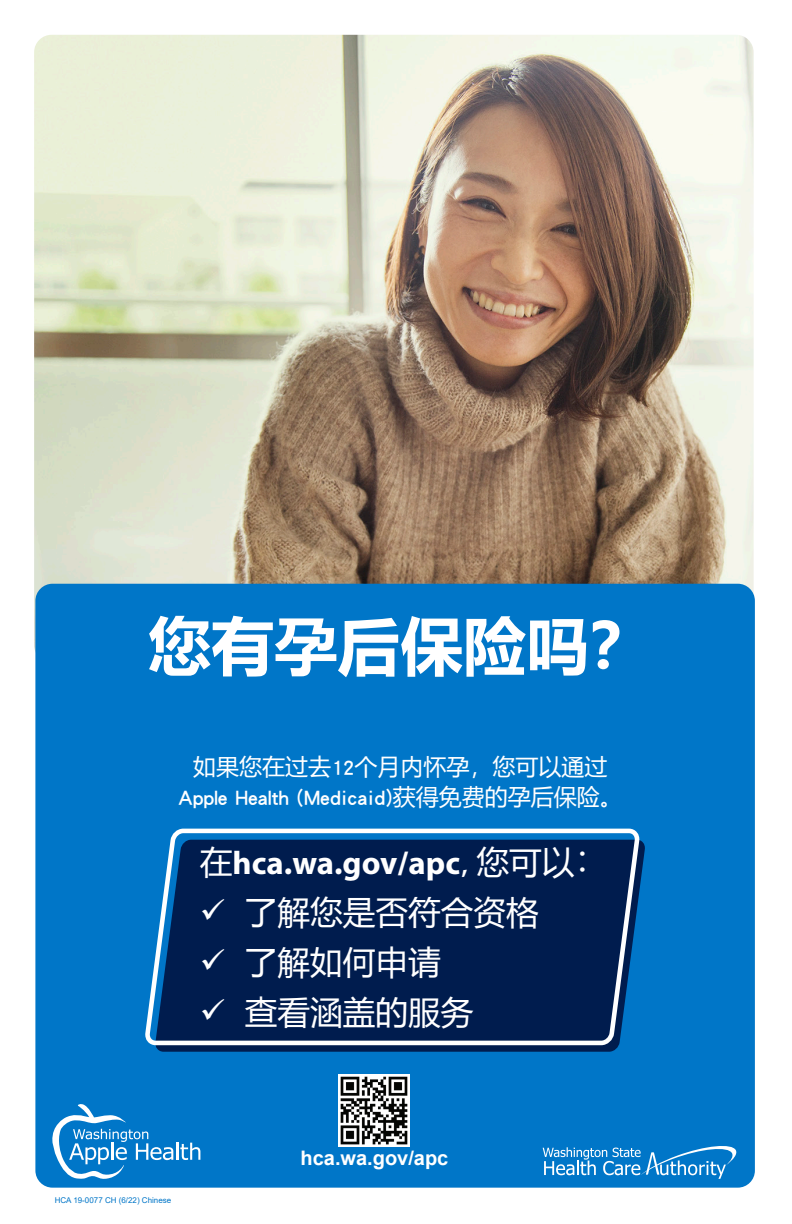
<style>
.page{position:relative;width:792px;height:1224px;background:#fff}
.page>*{position:absolute;margin:0;border:0;box-sizing:border-box;transform-origin:0 0}
.t1{font:700 63px "Microsoft Ya Hei";color:#fff}
.t2{font:32.7px "Microsoft Ya Hei";color:#fff}
.t3{font:700 32.7px "Myriad Pro";color:#fff}
.t4{font:23px "DFP Hei W7";color:#fff}
.t5{font:23px "Microsoft Ya Hei";color:#fff}
.t6{font:700 20px "Arial";color:#fff}
.t7{font:8px "Arial";color:#0076c8}
.s1{font-family:"DFP Hei W7"}
.s2{font-family:"Microsoft Ya Hei"}
.s3{font-family:"Microsoft Ya Hei";font-weight:400}
.s4{font-family:"Koz Go Pr 6 N";font-weight:400}
</style>
<div class="page">
<img style="left:34px;top:35px;width:720px;height:615px">
<div style="left:35px;top:584px;width:720px;height:604px;background:#0076c8;border-radius:17px"></div>
<svg style="left:543px;top:1146px;width:194px;height:33px"></svg>
<hr style="left:176px;top:1143px;width:3px;height:17px;background:#fff">
<svg style="left:180px;top:1143px;width:20px;height:17px"></svg>
<svg style="left:52px;top:1104px;width:121px;height:75px"></svg>
<svg style="left:157px;top:840px;width:488px;height:212px"></svg>
<svg style="left:146px;top:828px;width:493px;height:220px;background:#0e3061"></svg>
<img style="left:338px;top:1075px;width:72px;height:71px">
<h1 class="t1" style="left:148px;top:602px;width:505px">您有孕后保险吗？</h1>
<p class="t5" style="left:193px;top:752px;width:416px">如果您在过去<span class="s1">12</span>个月内怀孕，您可以通过</p>
<p class="t4" style="left:178px;top:785px;width:447px">Apple Health (Medicaid)<span class="s2">获得免费的孕后保险。</span></p>
<h2 class="t3" style="left:200px;top:841px;width:401px"><span class="s3">在</span>hca.wa.gov/apc<span class="s4">，</span><span class="s3">您可以</span><span class="s4">：</span></h2>
<h2 class="t2" style="left:200px;top:890px;width:340px">✓ 了解您是否符合资格</h2>
<h2 class="t2" style="left:200px;top:940px;width:242px">✓ 了解如何申请</h2>
<h2 class="t2" style="left:200px;top:990px;width:275px">✓ 查看涵盖的服务</h2>
<p class="t7" style="left:55px;top:1195px;width:118px">HCA 19-0077 CH (6/22) Chinese</p>
<p class="t6" style="left:301px;top:1143px;width:149px">hca.wa.gov/apc</p>
</div>
